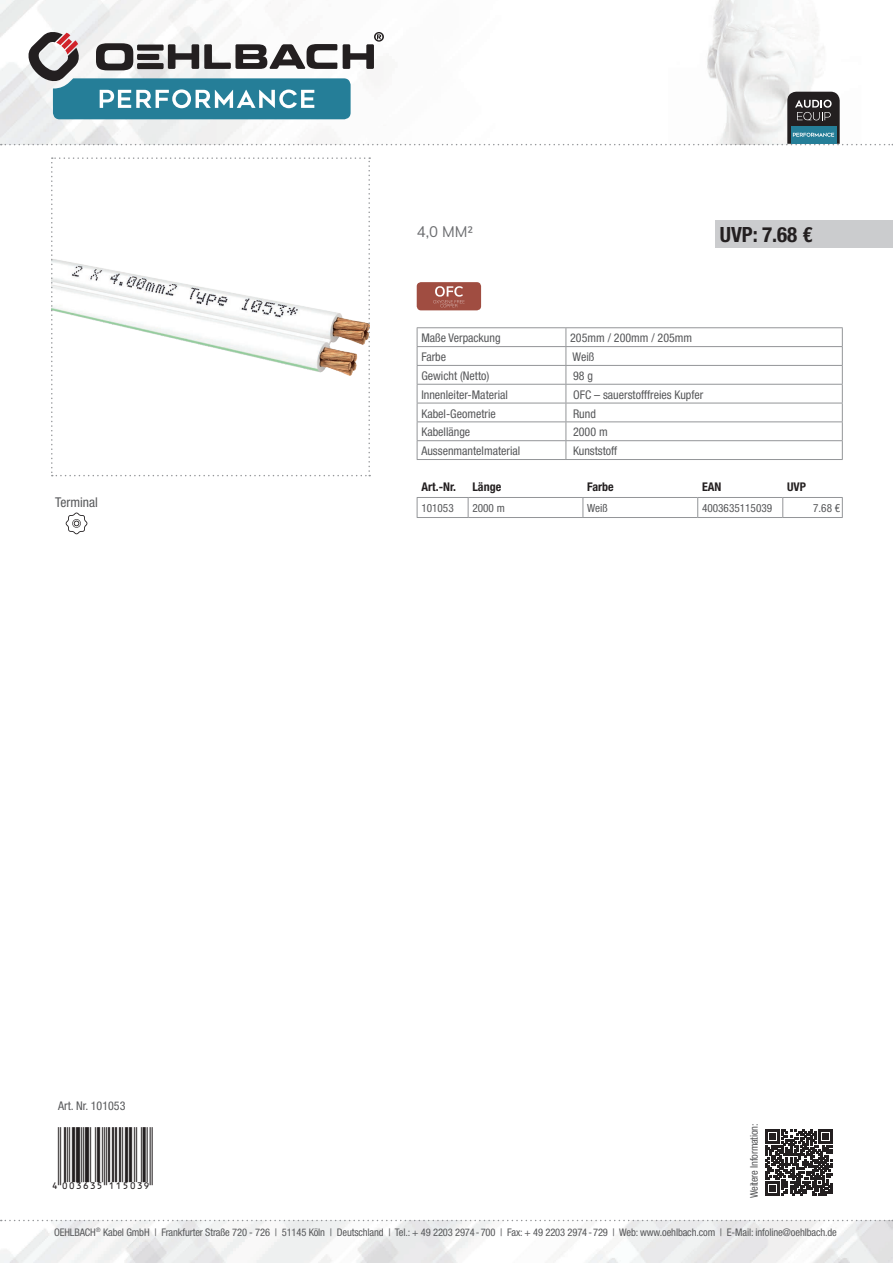
<style>
.page{position:relative;width:893px;height:1263px;background:#fff}
.page>*{position:absolute;margin:0;border:0;box-sizing:border-box;transform-origin:0 0}
.t1{font:27px "EAN";color:#231f20}
.t2{font:700 condensed 21px "Helvetica Neue LTW1 G";color:#231f20}
.t3{font:15px "Muli";color:#6c6d70}
.t4{font:condensed 13.5px "Helvetica Neue LTW1 G";color:#57585a}
.t5{font:condensed 12px "Helvetica Neue LTW1 G";color:#57585a}
.t6{font:700 condensed 12px "Helvetica Neue LTW1 G";color:#231f20}
.t7{font:condensed 11.25px "Helvetica Neue LTW1 G";color:#57585a}
.t8{font:condensed 10.5px "Helvetica Neue LTW1 G";letter-spacing:-.01em;color:#57585a}
</style>
<div class="page">
<img style="left:0;top:1220px;width:893px;height:43px">
<img style="left:0;top:0;width:818px;height:145px">
<svg style="left:1px;top:1220px;width:892px;height:1px"></svg>
<svg style="left:51px;top:157px;width:319px;height:319px"></svg>
<div style="left:417px;top:282px;width:64px;height:28px;background:#a04d41;border-radius:4px"></div>
<svg style="left:433px;top:286px;width:31px;height:21px"></svg>
<svg style="left:66px;top:512px;width:21px;height:22px"></svg>
<svg style="left:766px;top:1129px;width:66px;height:67px"></svg>
<svg style="left:1px;top:31px;width:892px;height:114px"></svg>
<svg style="left:417px;top:498px;width:426px;height:19px"></svg>
<hr style="left:417px;top:517px;width:51px;height:1px;background:#939598">
<hr style="left:468px;top:517px;width:115px;height:1px;background:#939598">
<hr style="left:583px;top:517px;width:115px;height:1px;background:#939598">
<hr style="left:698px;top:517px;width:85px;height:1px;background:#939598">
<hr style="left:783px;top:517px;width:60px;height:1px;background:#939598">
<hr style="left:417px;top:497px;width:51px;height:1px;background:#939598">
<hr style="left:468px;top:497px;width:115px;height:1px;background:#939598">
<hr style="left:583px;top:497px;width:115px;height:1px;background:#939598">
<hr style="left:698px;top:497px;width:85px;height:1px;background:#939598">
<hr style="left:783px;top:497px;width:60px;height:1px;background:#939598">
<div style="left:715px;top:220px;width:178px;height:28px;background:#cbccce"></div>
<hr style="left:417px;top:327px;width:149px;height:1px;background:#939598">
<hr style="left:566px;top:327px;width:277px;height:1px;background:#939598">
<svg style="left:417px;top:328px;width:426px;height:131px"></svg>
<hr style="left:417px;top:459px;width:149px;height:1px;background:#939598">
<hr style="left:566px;top:459px;width:277px;height:1px;background:#939598">
<p class="t3" style="left:417px;top:221px;width:58px">4,0 MM²</p>
<h2 class="t2" style="left:720px;top:222px;width:94px">UVP: 7.68 €</h2>
<p class="t4" style="left:55px;top:494px;width:44px">Terminal</p>
<p class="t5" style="left:421px;top:331px;width:81px">Maße Verpackung</p>
<p class="t5" style="left:570px;top:331px;width:124px">205mm / 200mm / 205mm</p>
<p class="t5" style="left:421px;top:350px;width:26px">Farbe</p>
<p class="t5" style="left:573px;top:350px;width:23px">Weiß</p>
<p class="t5" style="left:421px;top:369px;width:69px">Gewicht (Netto)</p>
<p class="t5" style="left:573px;top:369px;width:21px">98 g</p>
<p class="t5" style="left:421px;top:387px;width:88px">Innenleiter-Material</p>
<p class="t5" style="left:573px;top:387px;width:132px">OFC – sauerstofffreies Kupfer</p>
<p class="t5" style="left:421px;top:406px;width:76px">Kabel-Geometrie</p>
<p class="t5" style="left:573px;top:406px;width:24px">Rund</p>
<p class="t5" style="left:421px;top:425px;width:50px">Kabellänge</p>
<p class="t5" style="left:573px;top:425px;width:36px">2000 m</p>
<p class="t5" style="left:421px;top:444px;width:100px">Aussenmantelmaterial</p>
<p class="t5" style="left:573px;top:444px;width:46px">Kunststoff</p>
<p class="t6" style="left:421px;top:480px;width:36px">Art.-Nr.</p>
<p class="t6" style="left:472px;top:480px;width:30px">Länge</p>
<p class="t6" style="left:587px;top:480px;width:28px">Farbe</p>
<p class="t6" style="left:702px;top:480px;width:21px">EAN</p>
<p class="t6" style="left:787px;top:480px;width:20px">UVP</p>
<p class="t7" style="left:421px;top:501px;width:34px">101053</p>
<p class="t7" style="left:472px;top:501px;width:34px">2000 m</p>
<p class="t7" style="left:587px;top:501px;width:22px">Weiß</p>
<p class="t7" style="left:702px;top:501px;width:72px">4003635115039</p>
<p class="t7" style="left:813px;top:501px;width:29px">7.68 €</p>
<p class="t5" style="left:58px;top:1099px;width:69px">Art. Nr. 101053</p>
<h1 class="t1" style="left:51px;top:1157px;width:103px">4":D=@GI#OOSNQW"</h1>
<p class="t8" style="left:748px;top:1198px;width:76px;rotate:-90deg">Weitere Information:</p>
<p class="t8" style="left:54px;top:1226px;width:784px">OEHLBACH<sup>®</sup> Kabel GmbH | Frankfurter Straße 720 - 726 | 51145 Köln | Deutschland | Tel.: + 49 2203 2974-700 | Fax: + 49 2203 2974-729 | Web: www.oehlbach.com | E-Mail: infoline@oehlbach.de</p>
</div>
